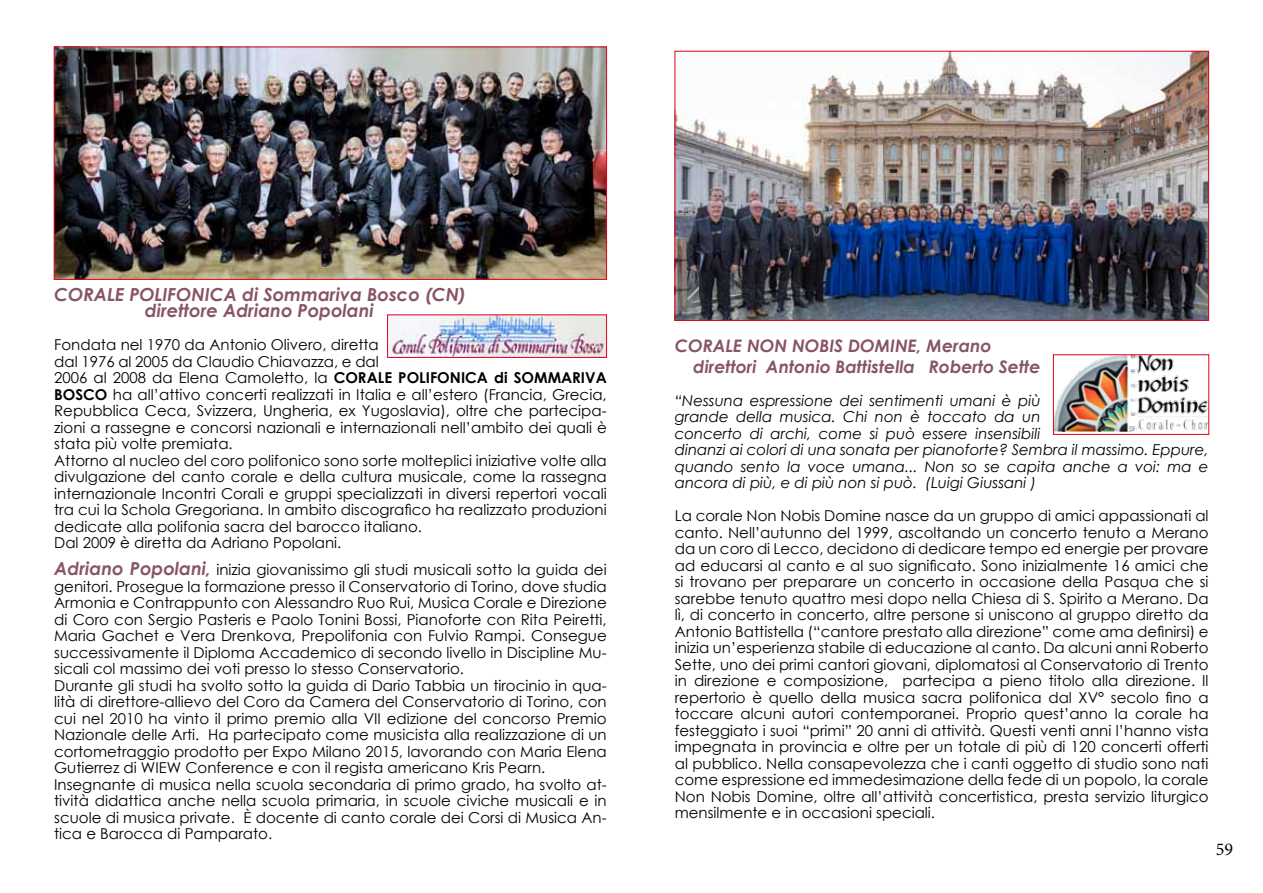
<style>
.page{position:relative;width:1263px;height:893px;background:#fff}
.page>*{position:absolute;margin:0;border:0;box-sizing:border-box;transform-origin:0 0}
.t1{font:italic 700 18px/16.5px "Century Gothic";color:#875664;text-align:center}
.t2{font:18px "Minion Pro";color:#000}
.t3{font:italic 700 17.25px/20.7px "Century Gothic";color:#875664}
.t4{font:15px/16.5px "Century Gothic";color:#000}
.t5{font:italic 15px/16.5px "Century Gothic";color:#000}
.s1{font-weight:700}
.s2{font-weight:700;font-style:italic;font-size:18px;color:#875664}
</style>
<div class="page">
<img style="left:56px;top:49px;width:549px;height:229px">
<div style="left:54px;top:47px;width:553px;height:233px;border:1px solid #e2001a"></div>
<img style="left:389px;top:317px;width:216px;height:39px">
<div style="left:387px;top:315px;width:220px;height:43px;border:1px solid #e2001a"></div>
<img style="left:677px;top:53px;width:530px;height:266px">
<div style="left:675px;top:51px;width:534px;height:270px;border:1px solid #e2001a"></div>
<img style="left:1055px;top:357px;width:152px;height:74px">
<div style="left:1053px;top:355px;width:156px;height:80px;border:1px solid #e2001a"></div>
<p class="t1" style="left:54px;top:285px;width:413px">CORALE POLIFONICA di Sommariva Bosco (CN) direttore Adriano Popolani</p>
<p class="t4" style="left:54px;top:336px;width:554px">Fondata nel 1970 da Antonio Olivero, diretta<br>dal 1976 al 2005 da Claudio Chiavazza, e dal<br>2006 al 2008 da Elena Camoletto, la <span class="s1">CORALE POLIFONICA di SOMMARIVA BOSCO</span> ha all’attivo concerti realizzati in Italia e all’estero (Francia, Grecia, Repubblica Ceca, Svizzera, Ungheria, ex Yugoslavia), oltre che partecipa&shy;zioni a rassegne e concorsi nazionali e internazionali nell’ambito dei quali è stata più volte premiata.<br>Attorno al nucleo del coro polifonico sono sorte molteplici iniziative volte alla divulgazione del canto corale e della cultura musicale, come la rassegna internazionale Incontri Corali e gruppi specializzati in diversi repertori vocali tra cui la Schola Gregoriana. In ambito discografico ha realizzato produzioni dedicate alla polifonia sacra del barocco italiano.<br>Dal 2009 è diretta da Adriano Popolani.</p>
<p class="t4" style="left:54px;top:561px;width:554px"><span class="s2">Adriano Popolani,</span> inizia giovanissimo gli studi musicali sotto la guida dei genitori. Prosegue la formazione presso il Conservatorio di Torino, dove studia Armonia e Contrappunto con Alessandro Ruo Rui, Musica Corale e Direzione di Coro con Sergio Pasteris e Paolo Tonini Bossi, Pianoforte con Rita Peiretti, Maria Gachet e Vera Drenkova, Prepolifonia con Fulvio Rampi. Consegue successivamente il Diploma Accademico di secondo livello in Discipline Mu&shy;sicali col massimo dei voti presso lo stesso Conservatorio.<br>Durante gli studi ha svolto sotto la guida di Dario Tabbia un tirocinio in qua&shy;lità di direttore-allievo del Coro da Camera del Conservatorio di Torino, con cui nel 2010 ha vinto il primo premio alla VII edizione del concorso Premio Nazionale delle Arti. Ha partecipato come musicista alla realizzazione di un cortometraggio prodotto per Expo Milano 2015, lavorando con Maria Elena Gutierrez di WIEW Conference e con il regista americano Kris Pearn.<br>Insegnante di musica nella scuola secondaria di primo grado, ha svolto at&shy;tività didattica anche nella scuola primaria, in scuole civiche musicali e in scuole di musica private. È docente di canto corale dei Corsi di Musica An&shy;tica e Barocca di Pamparato.</p>
<p class="t3" style="left:693px;top:335px;width:349px;text-indent:-19px">CORALE NON NOBIS DOMINE, Merano direttori Antonio Battistella Roberto Sette</p>
<p class="t5" style="left:675px;top:392px;width:535px">“Nessuna espressione dei sentimenti umani è più<br>grande della musica. Chi non è toccato da un<br>concerto di archi, come si può essere insensibili<br>dinanzi ai colori di una sonata per pianoforte? Sembra il massimo. Eppure, quando sento la voce umana... Non so se capita anche a voi: ma e ancora di più, e di più non si può. (Luigi Giussani )</p>
<p class="t4" style="left:675px;top:507px;width:535px;text-align:justify">La corale Non Nobis Domine nasce da un gruppo di amici appassionati al canto. Nell’autunno del 1999, ascoltando un concerto tenuto a Merano da un coro di Lecco, decidono di dedicare tempo ed energie per provare ad educarsi al canto e al suo significato. Sono inizialmente 16 amici che si trovano per preparare un concerto in occasione della Pasqua che si sarebbe tenuto quattro mesi dopo nella Chiesa di S. Spirito a Merano. Da lì, di concerto in concerto, altre persone si uniscono al gruppo diretto da Antonio Battistella (“cantore prestato alla direzione” come ama definirsi) e inizia un’esperienza stabile di educazione al canto. Da alcuni anni Roberto Sette, uno dei primi cantori giovani, diplomatosi al Conservatorio di Trento in direzione e composizione, partecipa a pieno titolo alla direzione. Il repertorio è quello della musica sacra polifonica dal XV° secolo fino a toccare alcuni autori contemporanei. Proprio quest’anno la corale ha festeggiato i suoi “primi” 20 anni di attività. Questi venti anni l’hanno vista impegnata in provincia e oltre per un totale di più di 120 concerti offerti al pubblico. Nella consapevolezza che i canti oggetto di studio sono nati come espressione ed immedesimazione della fede di un popolo, la corale Non Nobis Domine, oltre all’attività concertistica, presta servizio liturgico mensilmente e in occasioni speciali.</p>
<p class="t2" style="left:1216px;top:837px;width:19px">59</p>
</div>
